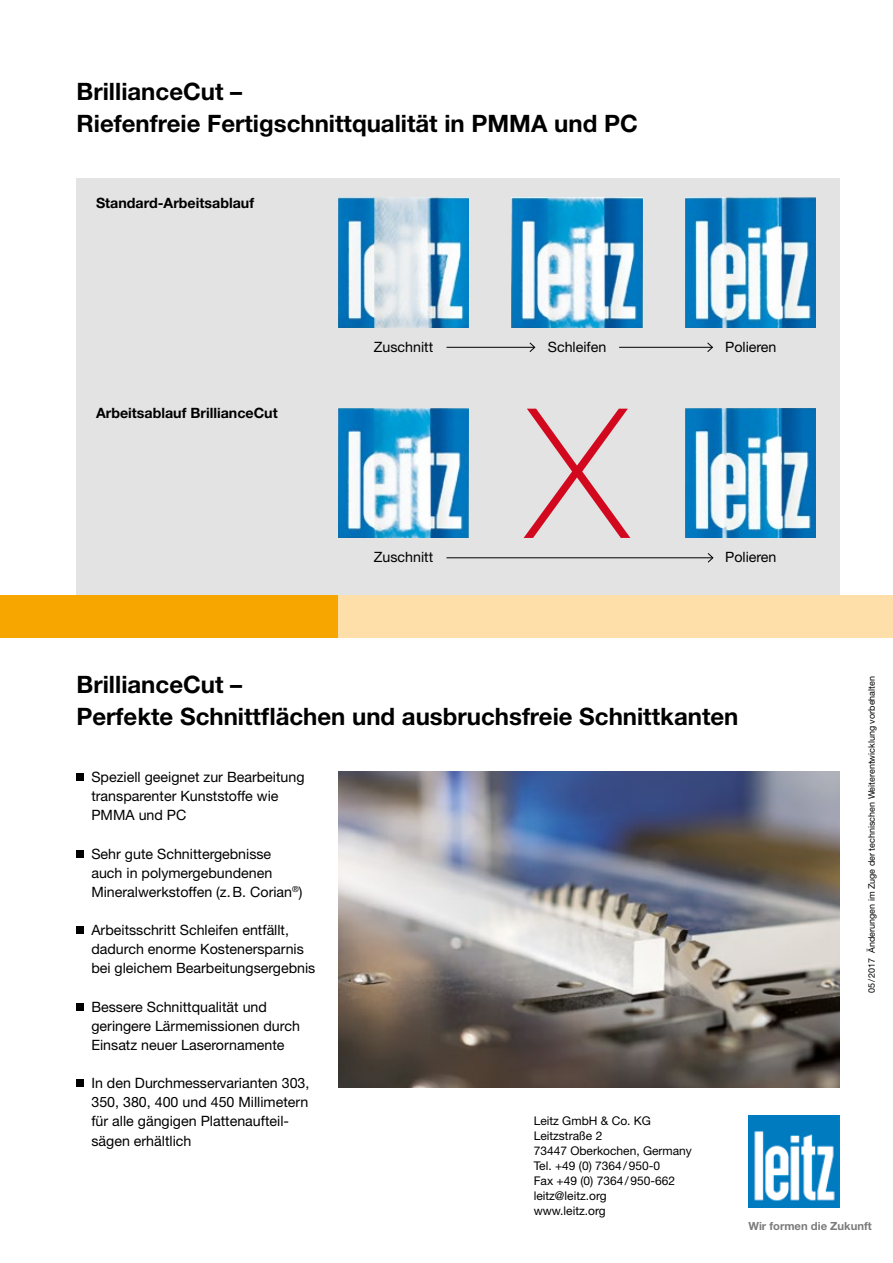
<style>
.page{position:relative;width:893px;height:1263px;background:#fff}
.page>*{position:absolute;margin:0;border:0;box-sizing:border-box;transform-origin:0 0}
.t1{font:700 24px/31.5px "Helvetica Neue LT Pro";color:#000}
.t2{font:14.25px/19.2px "Helvetica Neue LT Pro";color:#000}
.t3{font:700 14.25px "Helvetica Neue LT Pro";color:#000}
.t4{font:12px/15px "Helvetica Neue LT Pro";color:#000}
.t5{font:700 11.25px "Helvetica Neue LT Pro";color:#7c7b7b}
.t6{font:9px "Helvetica Neue LT Pro";color:#000}
</style>
<div class="page">
<div style="left:77px;top:179px;width:763px;height:416px;background:#e3e3e3"></div>
<img style="left:748px;top:1116px;width:92px;height:91px">
<img style="left:338px;top:772px;width:502px;height:316px">
<svg style="left:524px;top:409px;width:106px;height:129px"></svg>
<div style="left:77px;top:773px;width:7px;height:8px;background:#000"></div>
<div style="left:77px;top:850px;width:7px;height:7px;background:#000"></div>
<div style="left:77px;top:926px;width:7px;height:8px;background:#000"></div>
<div style="left:77px;top:1003px;width:7px;height:7px;background:#000"></div>
<div style="left:77px;top:1079px;width:7px;height:8px;background:#000"></div>
<div style="left:0;top:595px;width:338px;height:43px;background:#f7a600"></div>
<div style="left:338px;top:595px;width:555px;height:43px;background:#fedea9"></div>
<hr style="left:446px;top:347px;width:89px;height:1px;background:#000">
<svg style="left:529px;top:342px;width:6px;height:10px"></svg>
<hr style="left:619px;top:347px;width:93px;height:1px;background:#000">
<svg style="left:707px;top:342px;width:6px;height:10px"></svg>
<hr style="left:446px;top:557px;width:267px;height:1px;background:#000">
<svg style="left:707px;top:553px;width:6px;height:10px"></svg>
<img style="left:338px;top:198px;width:131px;height:129px">
<img style="left:512px;top:198px;width:130px;height:129px">
<img style="left:338px;top:408px;width:131px;height:130px">
<img style="left:685px;top:198px;width:131px;height:129px">
<img style="left:685px;top:408px;width:131px;height:130px">
<h1 class="t1" style="left:77px;top:75px;width:563px">BrillianceCut –<br>Riefenfreie Fertigschnittqualität in PMMA und PC</h1>
<p class="t3" style="left:96px;top:194px;width:160px">Standard-Arbeitsablauf</p>
<p class="t3" style="left:96px;top:404px;width:183px">Arbeitsablauf BrillianceCut</p>
<p class="t2" style="left:374px;top:337px;width:61px">Zuschnitt</p>
<p class="t2" style="left:374px;top:547px;width:61px">Zuschnitt</p>
<p class="t2" style="left:548px;top:337px;width:60px">Schleifen</p>
<p class="t2" style="left:725px;top:337px;width:53px">Polieren</p>
<p class="t2" style="left:725px;top:547px;width:53px">Polieren</p>
<h1 class="t1" style="left:77px;top:668px;width:663px">BrillianceCut –<br>Perfekte Schnittflächen und ausbruchsfreie Schnittkanten</h1>
<p class="t2" style="left:91px;top:767px;width:215px">Speziell geeignet zur Bearbeitung transparenter Kunststoffe wie<br>PMMA und PC</p>
<p class="t2" style="left:91px;top:844px;width:213px">Sehr gute Schnittergebnisse auch in polymergebundenen<br>Mineralwerkstoffen (z.B. Corian<sup>®</sup>)</p>
<p class="t2" style="left:91px;top:920px;width:225px">Arbeitsschritt Schleifen entfällt, dadurch enorme Kostenersparnis bei gleichem Bearbeitungsergebnis</p>
<p class="t2" style="left:91px;top:997px;width:210px">Bessere Schnittqualität und geringere Lärmemissionen durch<br>Einsatz neuer Laserornamente</p>
<p class="t2" style="left:91px;top:1073px;width:220px">In den Durchmesservarianten 303,<br>350, 380, 400 und 450 Millimetern für alle gängigen Plattenaufteil&shy;sägen erhältlich</p>
<p class="t4" style="left:534px;top:1113px;width:160px">Leitz GmbH &amp; Co. KG<br>Leitzstraße 2<br>73447 Oberkochen, Germany<br>Tel. +49 (0) 7364/950-0<br>Fax +49 (0) 7364/950-662 leitz@leitz.org<br>www.leitz.org</p>
<p class="t6" style="left:866px;top:993px;width:318px;rotate:-90deg">05/2017 Änderungen im Zuge der technischen Weiterentwicklung vorbehalten</p>
<p class="t5" style="left:748px;top:1219px;width:125px">Wir formen die Zukunft</p>
</div>
